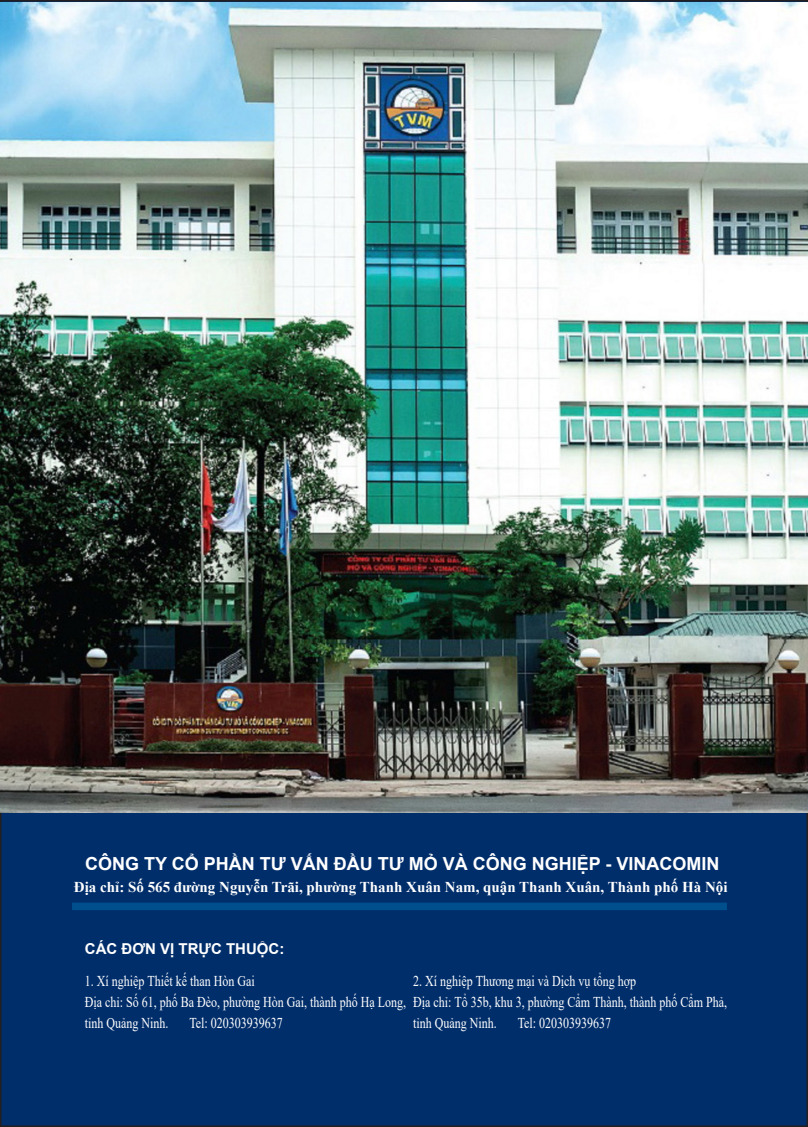
<style>
.page{position:relative;width:808px;height:1127px;background:#fff}
.page>*{position:absolute;margin:0;border:0;box-sizing:border-box;transform-origin:0 0}
.t1{font:700 18px "Arial";color:#fff}
.t2{font:15px "Times New Roman";color:#fff;scale:.8 1}
.t3{font:700 15px "Times New Roman";color:#fff}
.t4{font:700 15px "Arial";color:#fff}
</style>
<div class="page">
<div style="left:1px;top:1px;width:806px;height:1125px;background:#002e6b"></div>
<div style="left:72px;top:902px;width:655px;height:8px;background:#004f8d"></div>
<img style="left:0;top:2px;width:808px;height:810px">
<p class="t1" style="left:85px;top:851px;width:636px">CÔNG TY CỔ PHẦN TƯ VẤN ĐẦU TƯ MỎ VÀ CÔNG NGHIỆP - VINACOMIN</p>
<p class="t3" style="left:74px;top:876px;width:655px">Địa chỉ: Số 565 đường Nguyễn Trãi, phường Thanh Xuân Nam, quận Thanh Xuân, Thành phố Hà Nội</p>
<p class="t4" style="left:85px;top:938px;width:201px">CÁC ĐƠN VỊ TRỰC THUỘC:</p>
<p class="t2" style="left:85px;top:970px;width:214px">1. Xí nghiệp Thiết kế than Hòn Gai</p>
<p class="t2" style="left:85px;top:991px;width:403px">Địa chỉ: Số 61, phố Ba Đèo, phường Hòn Gai, thành phố Hạ Long,</p>
<p class="t2" style="left:85px;top:1012px;width:106px">tỉnh Quảng Ninh.</p>
<p class="t2" style="left:189px;top:1012px;width:118px">Tel: 020303939637</p>
<p class="t2" style="left:413px;top:970px;width:280px">2. Xí nghiệp Thương mại và Dịch vụ tổng hợp</p>
<p class="t2" style="left:413px;top:991px;width:394px">Địa chỉ: Tổ 35b, khu 3, phường Cẩm Thành, thành phố Cẩm Phả,</p>
<p class="t2" style="left:413px;top:1012px;width:106px">tỉnh Quảng Ninh.</p>
<p class="t2" style="left:518px;top:1012px;width:118px">Tel: 020303939637</p>
</div>
